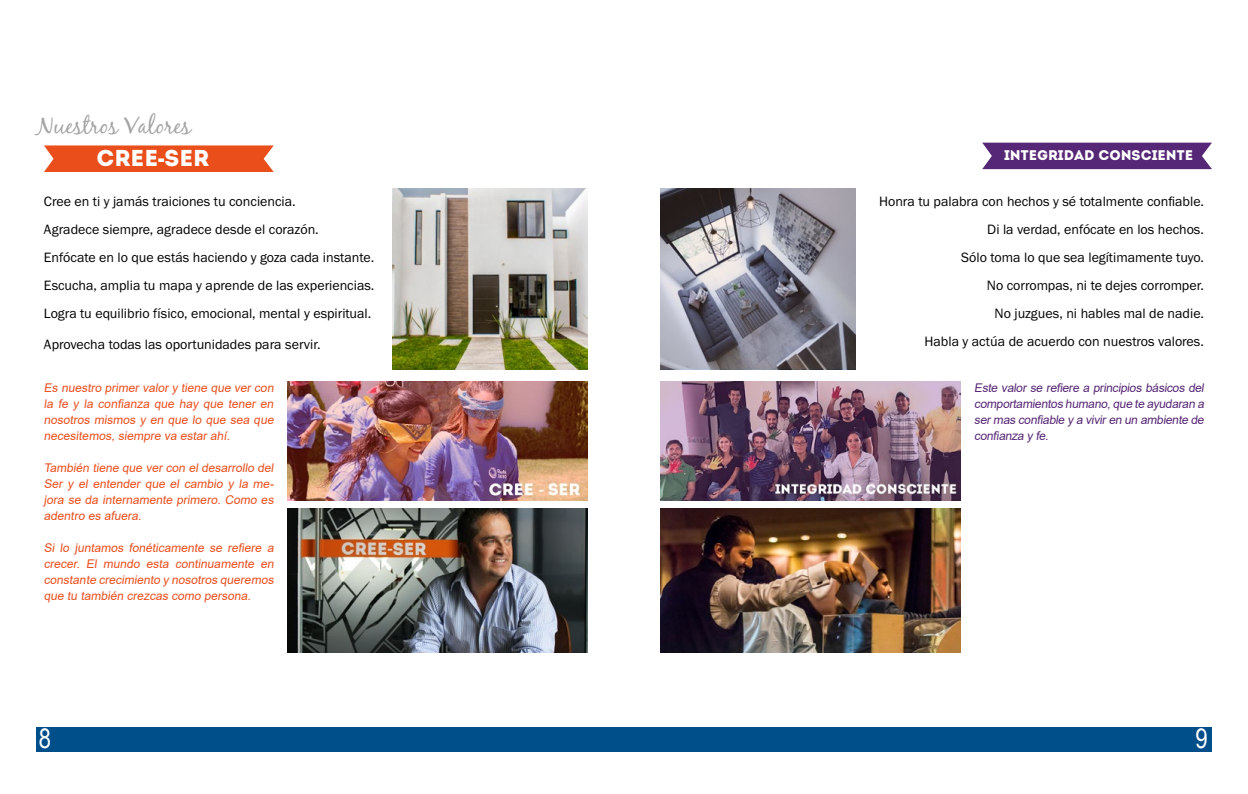
<style>
.page{position:relative;width:1248px;height:794px;background:#fff}
.page>*{position:absolute;margin:0;border:0;box-sizing:border-box;transform-origin:0 0}
.t1{font:27px "Arial Narrow";color:#fff}
.t2{font:24px "Black Jack";color:#a5a5a5}
.t3{font:23px "Intro";color:#fff}
.t4{font:14px/28px "Franklin Gothic URW Boo";color:#000;text-align:right}
.t5{font:14px "Intro";color:#fff}
.t6{font:12px/16px "Arial";color:#e94e1d;text-align:justify}
.t7{font:12px/16px "Arial";color:#562674;text-align:justify}
.s1{font-family:"Franklin Gothic URW Hea"}
</style>
<div class="page">
<div style="left:982px;top:143px;width:229px;height:26px;background:#562776"></div>
<svg style="left:660px;top:189px;width:195px;height:180px;background:#888791"></svg>
<img style="left:660px;top:381px;width:300px;height:119px">
<svg style="left:44px;top:145px;width:230px;height:27px;background:#ea5828"></svg>
<img style="left:660px;top:508px;width:300px;height:145px">
<img style="left:393px;top:189px;width:195px;height:180px">
<img style="left:288px;top:381px;width:300px;height:119px">
<img style="left:288px;top:508px;width:300px;height:145px">
<div style="left:36px;top:727px;width:1175px;height:24px;background:#004f8a"></div>
<h2 class="t2" style="left:36px;top:110px;width:156px">Nuestros Valores</h2>
<h3 class="t3" style="left:96px;top:144px;width:114px">CREE<span class="s1">-</span>SER</h3>
<p class="t4" style="left:44px;top:187px;width:332px;text-align:left">Cree en ti y jamás traiciones tu conciencia.<br>Agradece siempre, agradece desde el corazón.<br>Enfócate en lo que estás haciendo y goza cada instante.<br>Escucha, amplia tu mapa y aprende de las experiencias.<br>Logra tu equilibrio físico, emocional, mental y espiritual.</p>
<p class="t4" style="left:44px;top:330px;width:278px">Aprovecha todas las oportunidades para servir.</p>
<p class="t6" style="left:44px;top:379px;width:233px">Es nuestro primer valor y tiene que ver con la fe y la confianza que hay que tener en nosotros mismos y en que lo que sea que necesitemos, siempre va estar ahí.</p>
<p class="t6" style="left:44px;top:459px;width:233px">También tiene que ver con el desarrollo del Ser y el entender que el cambio y la me&shy;jora se da internamente primero. Como es adentro es afuera.</p>
<p class="t6" style="left:44px;top:539px;width:233px">Si lo juntamos fonéticamente se refiere a crecer. El mundo esta continuamente en constante crecimiento y nosotros queremos que tu también crezcas como persona.</p>
<p class="t5" style="left:1003px;top:146px;width:190px">INTEGRIDAD CONSCIENTE</p>
<p class="t4" style="left:879px;top:187px;width:326px">Honra tu palabra con hechos y sé totalmente confiable.<br>Di la verdad, enfócate en los hechos.<br>Sólo toma lo que sea legítimamente tuyo.<br>No corrompas, ni te dejes corromper.<br>No juzgues, ni hables mal de nadie.<br>Habla y actúa de acuerdo con nuestros valores.</p>
<p class="t7" style="left:974px;top:379px;width:233px">Este valor se refiere a principios básicos del comportamientos humano,que te ayudaran a sermas confiable y a viviren un ambiente de confianza y fe.</p>
<h1 class="t1" style="left:39px;top:719px;width:14px">8</h1>
<h1 class="t1" style="left:1195px;top:719px;width:14px">9</h1>
</div>
